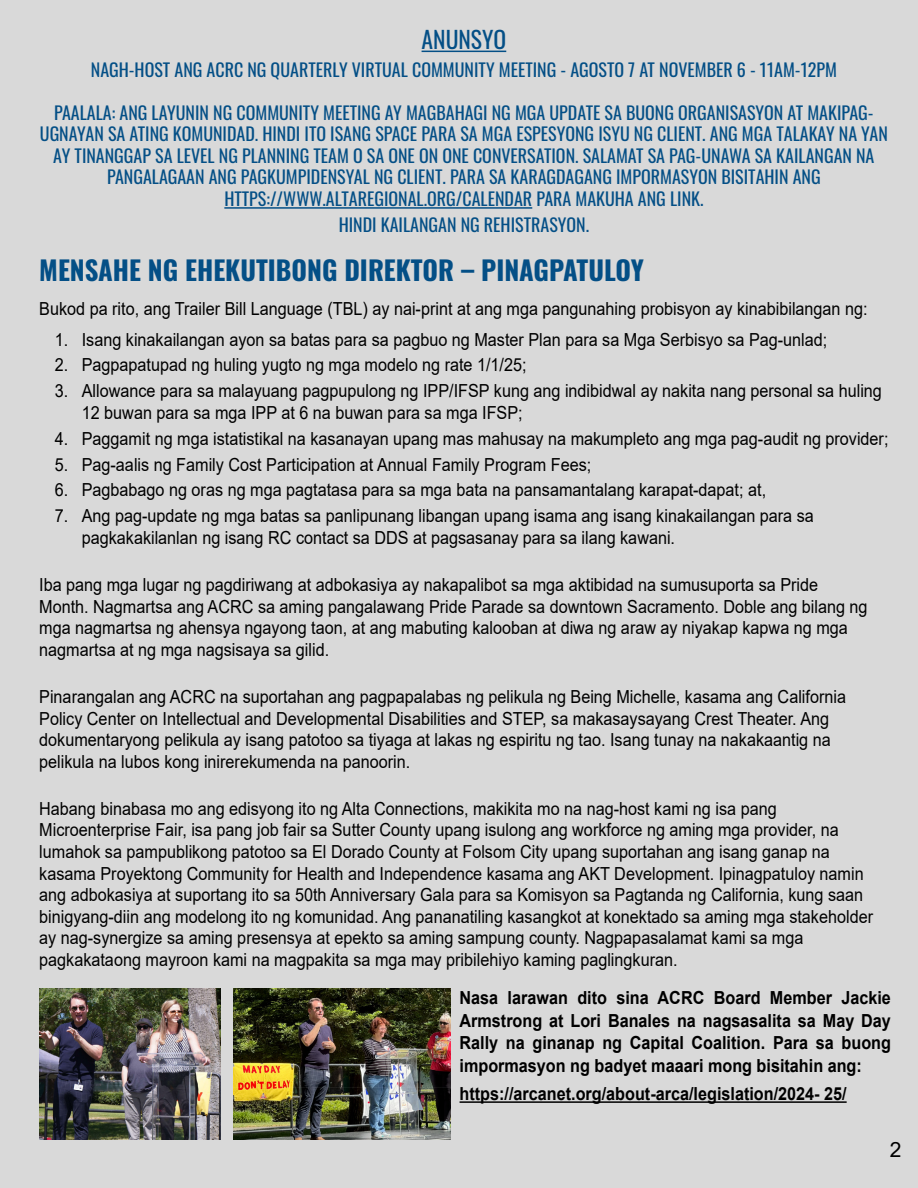
<style>
.page{position:relative;width:918px;height:1188px;background:#d9d9d9}
.page>*{position:absolute;margin:0;border:0;box-sizing:border-box;transform-origin:0 0}
.t1{font:700 26.7px "Oswald";color:#044f86}
.t2{font:23.7px "Oswald";color:#044f86}
.t3{font:21px "Arial";color:#000}
.t4{font:18px/21.6px "Arial";color:#000;scale:.9 1}
.t5{font:18px/21.6px "Oswald";color:#044f86;text-align:center}
.t6{font:700 18px/22.5px "Arial";color:#000;text-align:justify;scale:.9 1}
</style>
<div class="page">
<img style="left:39px;top:988px;width:181px;height:151px">
<img style="left:234px;top:988px;width:217px;height:151px">
<hr style="left:422px;top:51px;width:84px;height:1px;background:#044f86">
<hr style="left:224px;top:207px;width:308px;height:2px;background:#044f86">
<hr style="left:460px;top:1101px;width:387px;height:2px;background:#000">
<p class="t2" style="left:422px;top:19px;width:86px">ANUNSYO</p>
<p class="t5" style="left:91px;top:57px;width:748px">NAGH-HOST ANG ACRC NG QUARTERLY VIRTUAL COMMUNITY MEETING - AGOSTO 7 AT NOVEMBER 6 - 11AM-12PM</p>
<p class="t5" style="left:40px;top:100px;width:850px">PAALALA: ANG LAYUNIN NG COMMUNITY MEETING AY MAGBAHAGI NG MGA UPDATE SA BUONG ORGANISASYON AT MAKIPAG-UGNAYAN SA ATING KOMUNIDAD. HINDI ITO ISANG SPACE PARA SA MGA ESPESYONG ISYU NG CLIENT. ANG MGA TALAKAY NA YAN AY TINANGGAP SA LEVEL NG PLANNING TEAM O SA ONE ON ONE CONVERSATION. SALAMAT SA PAG-UNAWA SA KAILANGAN NA PANGALAGAAN ANG PAGKUMPIDENSYAL NG CLIENT. PARA SA KARAGDAGANG IMPORMASYON BISITAHIN ANG HTTPS://WWW.ALTAREGIONAL.ORG/CALENDAR PARA MAKUHA ANG LINK.</p>
<p class="t5" style="left:339px;top:212px;width:252px">HINDI KAILANGAN NG REHISTRASYON.</p>
<p class="t1" style="left:39px;top:246px;width:606px">MENSAHE NG EHEKUTIBONG DIREKTOR – PINAGPATULOY</p>
<p class="t4" style="left:39px;top:298px;width:922px">Bukod pa rito, ang Trailer Bill Language (TBL) ay nai-print at ang mga pangunahing probisyon ay kinabibilangan ng:</p>
<p class="t4" style="left:55px;top:328px;width:860px">1. Isang kinakailangan ayon sa batas para sa pagbuo ng Master Plan para sa Mga Serbisyo sa Pag-unlad;</p>
<p class="t4" style="left:55px;top:354px;width:526px">2. Pagpapatupad ng huling yugto ng mga modelo ng rate 1/1/25;</p>
<p class="t4" style="left:82px;top:380px;width:891px;text-indent:-27px">3. Allowance para sa malayuang pagpupulong ng IPP/IFSP kung ang indibidwal ay nakita nang personal sa huling<br>12 buwan para sa mga IPP at 6 na buwan para sa mga IFSP;</p>
<p class="t4" style="left:55px;top:428px;width:928px">4. Paggamit ng mga istatistikal na kasanayan upang mas mahusay na makumpleto ang mga pag-audit ng provider;</p>
<p class="t4" style="left:55px;top:453px;width:598px">5. Pag-aalis ng Family Cost Participation at Annual Family Program Fees;</p>
<p class="t4" style="left:55px;top:479px;width:792px">6. Pagbabago ng oras ng mga pagtatasa para sa mga bata na pansamantalang karapat-dapat; at,</p>
<p class="t4" style="left:82px;top:505px;width:815px;text-indent:-27px">7. Ang pag-update ng mga batas sa panlipunang libangan upang isama ang isang kinakailangan para sa pagkakakilanlan ng isang RC contact sa DDS at pagsasanay para sa ilang kawani.</p>
<p class="t4" style="left:39px;top:574px;width:922px">Iba pang mga lugar ng pagdiriwang at adbokasiya ay nakapalibot sa mga aktibidad na sumusuporta sa Pride Month. Nagmartsa ang ACRC sa aming pangalawang Pride Parade sa downtown Sacramento. Doble ang bilang ng mga nagmartsa ng ahensya ngayong taon, at ang mabuting kalooban at diwa ng araw ay niyakap kapwa ng mga nagmartsa at ng mga nagsisaya sa gilid.</p>
<p class="t4" style="left:39px;top:686px;width:898px">Pinarangalan ang ACRC na suportahan ang pagpapalabas ng pelikula ng Being Michelle, kasama ang California Policy Center on Intellectual and Developmental Disabilities and STEP, sa makasaysayang Crest Theater. Ang dokumentaryong pelikula ay isang patotoo sa tiyaga at lakas ng espiritu ng tao. Isang tunay na nakakaantig na pelikula na lubos kong inirerekumenda na panoorin.</p>
<p class="t4" style="left:39px;top:798px;width:928px">Habang binabasa mo ang edisyong ito ng Alta Connections, makikita mo na nag-host kami ng isa pang Microenterprise Fair, isa pang job fair sa Sutter County upang isulong ang workforce ng aming mga provider, na lumahok sa pampublikong patotoo sa El Dorado County at Folsom City upang suportahan ang isang ganap na kasama Proyektong Community for Health and Independence kasama ang AKT Development. Ipinagpatuloy namin ang adbokasiya at suportang ito sa 50th Anniversary Gala para sa Komisyon sa Pagtanda ng California, kung saan binigyang-diin ang modelong ito ng komunidad. Ang pananatiling kasangkot at konektado sa aming mga stakeholder ay nag-synergize sa aming presensya at epekto sa aming sampung county. Nagpapasalamat kami sa mga pagkakataong mayroon kami na magpakita sa mga may pribilehiyo kaming paglingkuran.</p>
<p class="t6" style="left:460px;top:987px;width:481px">Nasa larawan dito sina ACRC Board Member Jackie Armstrong at Lori Banales na nagsasalita sa May Day Rally na ginanap ng Capital Coalition. Para sa buong impormasyon ng badyet maaari mong bisitahin ang:</p>
<p class="t6" style="left:460px;top:1083px;width:432px">https://arcanet.org/about-arca/legislation/2024- 25/</p>
<p class="t3" style="left:890px;top:1135px;width:13px">2</p>
</div>
